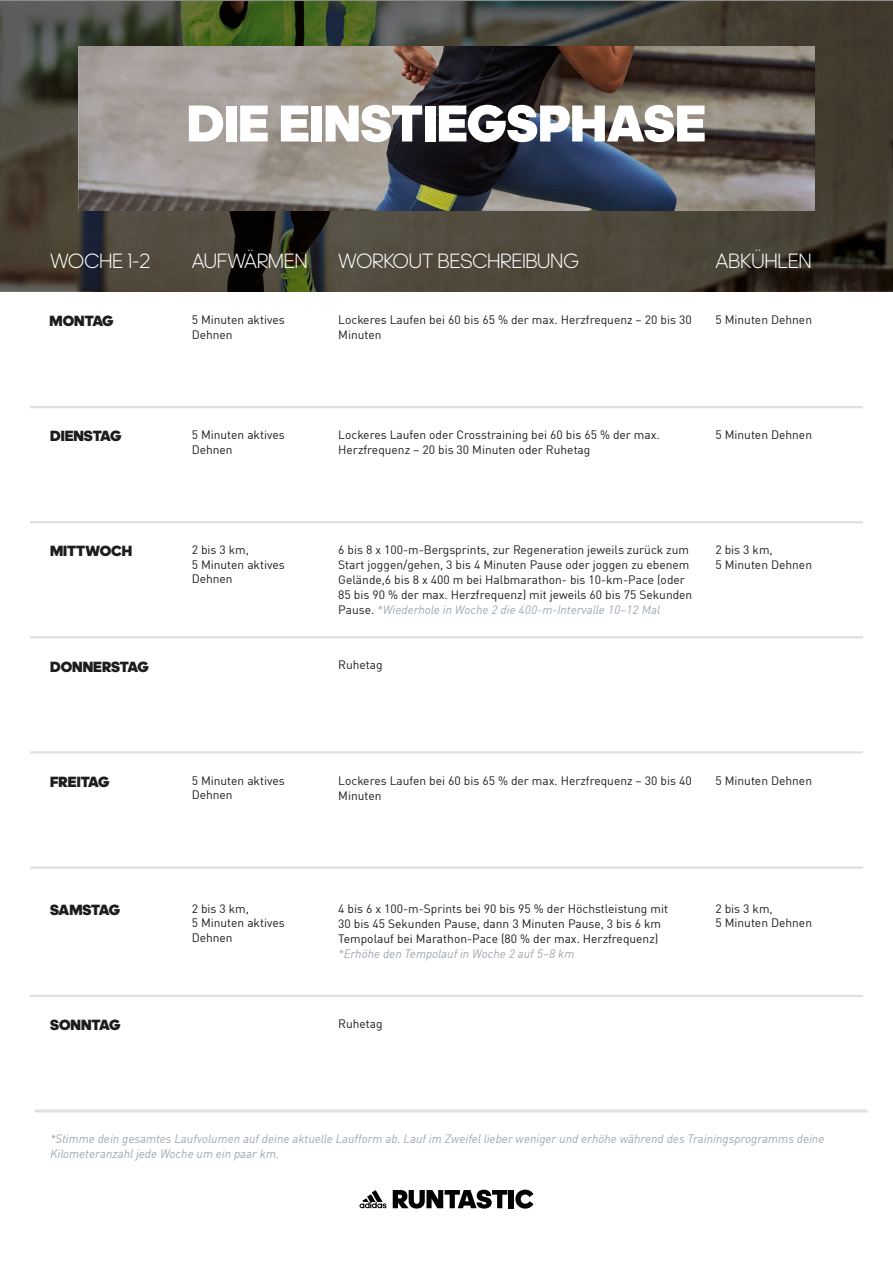
<style>
.page{position:relative;width:893px;height:1263px;background:#fff}
.page>*{position:absolute;margin:0;border:0;box-sizing:border-box;transform-origin:0 0}
.t1{font:900 52.5px "adineue PRO";color:#fff}
.t2{font:300 21px "adineue PRO";letter-spacing:.01em;color:#fff}
.t3{font:900 15px "adineue PRO";color:#1d1d1b}
.t4{font:900 15px "adineue PRO";letter-spacing:-.025em;color:#1d1d1b}
.t5{font:12px/14.4px "Adihaus DIN";color:#1d1d1b}
.t6{font:italic 12px/15px "Adihaus DIN";color:#9da7b1}
.s1{font-style:italic;color:#9da7b1}
</style>
<div class="page">
<img style="left:0;top:1px;width:93px;height:291px">
<img style="left:93px;top:1px;width:800px;height:48px">
<img style="left:800px;top:49px;width:93px;height:243px">
<img style="left:93px;top:210px;width:707px;height:82px">
<svg style="left:359px;top:1190px;width:28px;height:18px"></svg>
<svg style="left:393px;top:1190px;width:114px;height:18px"></svg>
<div style="left:509px;top:1190px;width:5px;height:18px;background:#020203"></div>
<svg style="left:515px;top:1189px;width:18px;height:19px"></svg>
<img style="left:79px;top:47px;width:735px;height:163px">
<hr style="left:30px;top:406px;width:833px;height:2px;background:#dee0e1">
<hr style="left:30px;top:521px;width:833px;height:2px;background:#dee0e1">
<hr style="left:30px;top:636px;width:833px;height:2px;background:#dee0e1">
<hr style="left:30px;top:751px;width:833px;height:2px;background:#dee0e1">
<hr style="left:30px;top:866px;width:833px;height:3px;background:#dee0e1">
<hr style="left:30px;top:995px;width:833px;height:2px;background:#dee0e1">
<hr style="left:34px;top:1109px;width:833px;height:3px;background:#dee0e1">
<h1 class="t1" style="left:187px;top:92px;width:520px">DIE EINSTIEGSPHASE</h1>
<h2 class="t2" style="left:50px;top:249px;width:102px">WOCHE 1-2</h2>
<h2 class="t2" style="left:192px;top:249px;width:117px">AUFWÄRMEN</h2>
<h2 class="t2" style="left:338px;top:249px;width:242px">WORKOUT BESCHREIBUNG</h2>
<h2 class="t2" style="left:715px;top:249px;width:97px">ABKÜHLEN</h2>
<p class="t3" style="left:50px;top:312px;width:66px">MONTAG</p>
<p class="t5" style="left:192px;top:311px;width:94px">5 Minuten aktives<br>Dehnen</p>
<p class="t5" style="left:338px;top:311px;width:355px;line-height:15px">Lockeres Laufen bei 60 bis 65 % der max. Herzfrequenz – 20 bis 30<br>Minuten</p>
<p class="t5" style="left:715px;top:311px;width:98px">5 Minuten Dehnen</p>
<p class="t3" style="left:50px;top:427px;width:73px">DIENSTAG</p>
<p class="t5" style="left:192px;top:426px;width:94px">5 Minuten aktives<br>Dehnen</p>
<p class="t5" style="left:338px;top:426px;width:323px;line-height:15px">Lockeres Laufen oder Crosstraining bei 60 bis 65 % der max.<br>Herzfrequenz – 20 bis 30 Minuten oder Ruhetag</p>
<p class="t5" style="left:715px;top:426px;width:98px">5 Minuten Dehnen</p>
<p class="t3" style="left:50px;top:542px;width:84px">MITTWOCH</p>
<p class="t5" style="left:192px;top:542px;width:94px">2 bis 3 km,<br>5 Minuten aktives<br>Dehnen</p>
<p class="t5" style="left:338px;top:541px;width:356px;line-height:15px">6 bis 8 x 100-m-Bergsprints, zur Regeneration jeweils zurück zum Start joggen/gehen, 3 bis 4 Minuten Pause oder joggen zu ebenem Gelände,6 bis 8 x 400 m bei Halbmarathon- bis 10-km-Pace (oder 85 bis 90 % der max. Herzfrequenz) mit jeweils 60 bis 75 Sekunden Pause. <span class="s1">*Wiederhole in Woche 2 die 400-m-Intervalle 10–12 Mal</span></p>
<p class="t5" style="left:715px;top:542px;width:98px">2 bis 3 km,<br>5 Minuten Dehnen</p>
<p class="t3" style="left:50px;top:657px;width:100px">DONNERSTAG</p>
<p class="t5" style="left:338px;top:657px;width:46px">Ruhetag</p>
<p class="t3" style="left:50px;top:772px;width:61px">FREITAG</p>
<p class="t5" style="left:192px;top:772px;width:94px">5 Minuten aktives<br>Dehnen</p>
<p class="t5" style="left:338px;top:771px;width:355px;line-height:15px">Lockeres Laufen bei 60 bis 65 % der max. Herzfrequenz – 30 bis 40<br>Minuten</p>
<p class="t5" style="left:715px;top:772px;width:98px">5 Minuten Dehnen</p>
<p class="t4" style="left:50px;top:901px;width:72px">SAMSTAG</p>
<p class="t5" style="left:192px;top:900px;width:94px">2 bis 3 km,<br>5 Minuten aktives<br>Dehnen</p>
<p class="t5" style="left:338px;top:900px;width:331px;line-height:15px">4 bis 6 x 100-m-Sprints bei 90 bis 95 % der Höchstleistung mit<br>30 bis 45 Sekunden Pause, dann 3 Minuten Pause, 3 bis 6 km<br>Tempolauf bei Marathon-Pace (80 % der max. Herzfrequenz)</p>
<p class="t6" style="left:338px;top:945px;width:238px">*Erhöhe den Tempolauf in Woche 2 auf 5–8 km</p>
<p class="t5" style="left:715px;top:900px;width:98px">2 bis 3 km,<br>5 Minuten Dehnen</p>
<p class="t3" style="left:50px;top:1016px;width:72px">SONNTAG</p>
<p class="t5" style="left:338px;top:1015px;width:46px">Ruhetag</p>
<p class="t6" style="left:50px;top:1130px;width:776px">*Stimme dein gesamtes Laufvolumen auf deine aktuelle Laufform ab. Lauf im Zweifel lieber weniger und erhöhe während des Trainingsprogramms deine<br>Kilometeranzahl jede Woche um ein paar km.</p>
</div>
